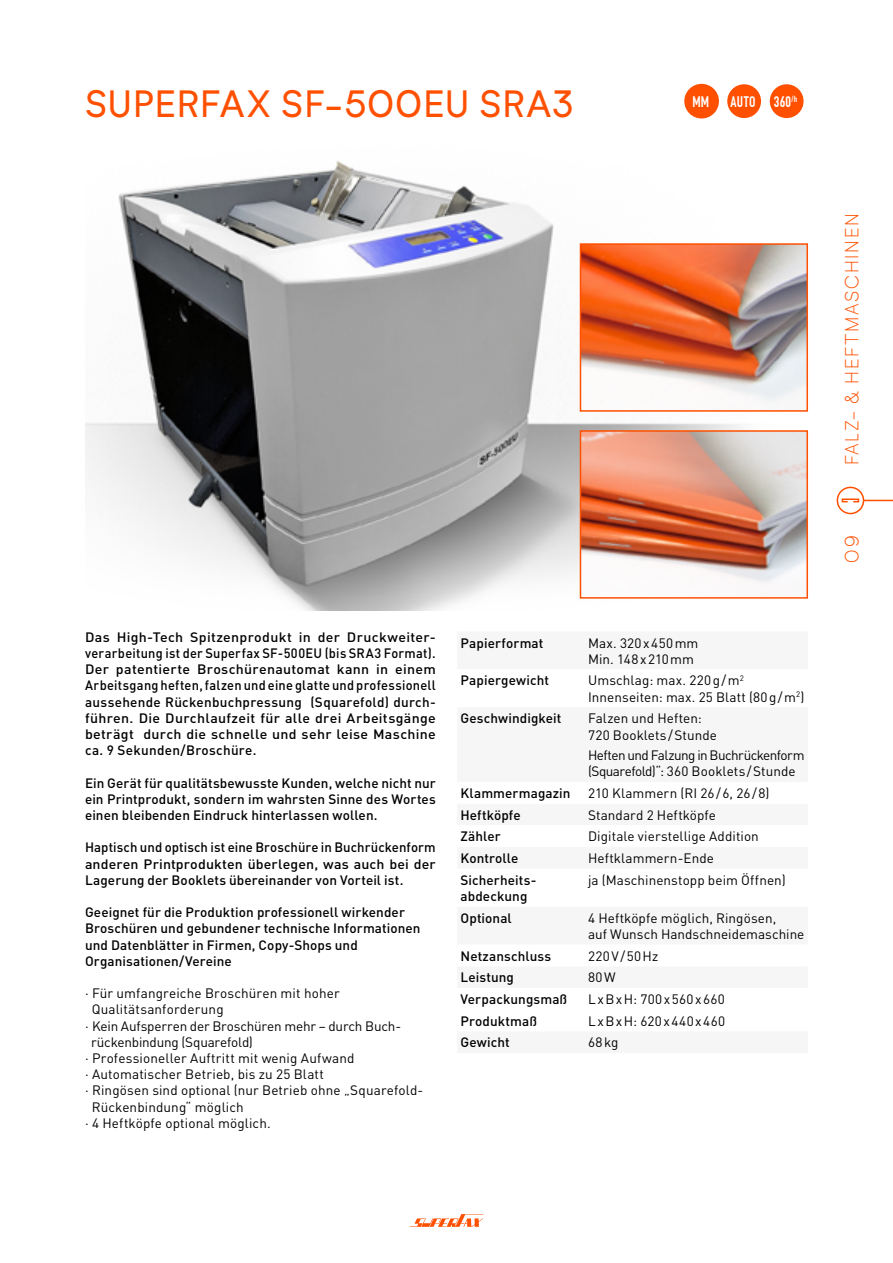
<style>
.page{position:relative;width:893px;height:1263px;background:#fff}
.page>*{position:absolute;margin:0;border:0;box-sizing:border-box;transform-origin:0 0}
.t1{font:500 37.5px "Formatif Std";letter-spacing:.02em;color:#ff5000}
.t2{font:300 18.75px "Formatif Std";letter-spacing:.09em;color:#ff5000}
.t3{font:700 15px "DIN Condensed";letter-spacing:.015em;color:#fff}
.t4{font:500 13.5px/16.2px "DIN Pro";letter-spacing:.005em;color:#000;text-align:justify}
.t5{font:13.5px/16.2px "DIN Pro";letter-spacing:.01em;color:#000}
.t6{font:500 13.5px/16.2px "DIN Pro";letter-spacing:.005em;color:#000;text-align:justify;scale:1.05 1}
.t7{font:13.5px "DIN Pro";letter-spacing:-.015em;color:#000}
.t8{font:13.5px/16.2px "DIN Pro";letter-spacing:-.04em;color:#000}
.t9{font:13.5px "DIN Pro";letter-spacing:.115em;color:#000}
</style>
<div class="page">
<img style="left:85px;top:161px;width:655px;height:449px">
<img style="left:583px;top:433px;width:222px;height:163px">
<div style="left:580px;top:430px;width:228px;height:169px;border:2px solid #ff5000"></div>
<img style="left:583px;top:246px;width:222px;height:163px">
<div style="left:580px;top:243px;width:228px;height:169px;border:2px solid #ff5000"></div>
<div style="left:837px;top:487px;width:27px;height:27px;border:2px solid #ff5000;border-radius:50%"></div>
<svg style="left:841px;top:498px;width:52px;height:5px"></svg>
<svg style="left:409px;top:1214px;width:74px;height:13px"></svg>
<div style="left:684px;top:84px;width:35px;height:34px;background:#ff5000;border-radius:50%"></div>
<div style="left:727px;top:84px;width:34px;height:34px;background:#ff5000;border-radius:50%"></div>
<div style="left:770px;top:84px;width:34px;height:34px;background:#ff5000;border-radius:50%"></div>
<h1 class="t1" style="left:85px;top:80px;width:490px">SUPERFAX SF-500EU SRA3</h1>
<p class="t3" style="left:692px;top:96px;width:18px">MM</p>
<p class="t3" style="left:731px;top:96px;width:68px">AUTO 360<sup>/h</sup></p>
<p class="t6" style="left:85px;top:628px;width:336px">Das High-Tech Spitzenprodukt in der Druckweiter&shy;verarbeitung ist der Superfax SF-500EU (bis SRA3 Format).<br>Der patentierte Broschürenautomat kann in einem Arbeitsgang heften, falzen und eine glatte und professionell aussehende Rückenbuchpressung (Squarefold) durch&shy;führen. Die Durchlaufzeit für alle drei Arbeitsgänge beträgt durch die schnelle und sehr leise Maschine ca. 9 Sekunden/Broschüre.</p>
<p class="t4" style="left:85px;top:774px;width:352px">Ein Gerät für qualitätsbewusste Kunden, welche nicht nur ein Printprodukt, sondern im wahrsten Sinne des Wortes einen bleibenden Eindruck hinterlassen wollen.</p>
<p class="t4" style="left:85px;top:839px;width:352px">Haptisch und optisch ist eine Broschüre in Buchrückenform anderen Printprodukten überlegen, was auch bei der Lagerung der Booklets übereinander von Vorteil ist.</p>
<p class="t4" style="left:85px;top:904px;width:337px;text-align:left">Geeignet für die Produktion professionell wirkender Broschüren und gebundener technische Informationen und Datenblätter in Firmen, Copy-Shops und Organisationen/Vereine</p>
<p class="t5" style="left:85px;top:985px;width:256px">· Für umfangreiche Broschüren mit hoher</p>
<p class="t5" style="left:92px;top:1001px;width:133px">Qualitätsanforderung</p>
<p class="t7" style="left:85px;top:1016px;width:318px">· Kein Aufsperren der Broschüren mehr – durch Buch-</p>
<p class="t7" style="left:91px;top:1033px;width:163px">rückenbindung (Squarefold)</p>
<p class="t5" style="left:85px;top:1049px;width:271px">· Professioneller Auftritt mit wenig Aufwand</p>
<p class="t5" style="left:85px;top:1066px;width:240px">· Automatischer Betrieb, bis zu 25 Blatt</p>
<p class="t5" style="left:85px;top:1082px;width:340px">· Ringösen sind optional (nur Betrieb ohne „Squarefold-</p>
<p class="t5" style="left:92px;top:1098px;width:154px">Rückenbindung“ möglich</p>
<p class="t5" style="left:85px;top:1114px;width:187px">· 4 Heftköpfe optional möglich.</p>
<p class="t4" style="left:460px;top:634px;width:84px">Papierformat</p>
<p class="t5" style="left:588px;top:634px;width:112px">Max. 320x450mm<br>Min. 148x210mm</p>
<p class="t4" style="left:460px;top:672px;width:90px">Papiergewicht</p>
<p class="t5" style="left:588px;top:672px;width:218px">Umschlag: max. 220g/m<sup>2<br></sup>Innenseiten: max. 25 Blatt (80g/m<sup>2</sup>)</p>
<p class="t4" style="left:460px;top:710px;width:102px">Geschwindigkeit</p>
<p class="t5" style="left:588px;top:710px;width:130px">Falzen und Heften:<br>720 Booklets/Stunde</p>
<p class="t8" style="left:588px;top:746px;width:218px">Heften und Falzung in Buchrückenform (Squarefold)“: 360 Booklets/Stunde</p>
<p class="t4" style="left:461px;top:784px;width:111px">Klammermagazin</p>
<p class="t5" style="left:588px;top:784px;width:183px">210 Klammern (RI 26/6, 26/8)</p>
<p class="t4" style="left:461px;top:806px;width:62px">Heftköpfe</p>
<p class="t5" style="left:588px;top:806px;width:129px">Standard 2 Heftköpfe</p>
<p class="t4" style="left:461px;top:828px;width:42px">Zähler</p>
<p class="t5" style="left:588px;top:828px;width:172px">Digitale vierstellige Addition</p>
<p class="t4" style="left:461px;top:849px;width:59px">Kontrolle</p>
<p class="t5" style="left:588px;top:849px;width:127px">Heftklammern-Ende</p>
<p class="t4" style="left:461px;top:871px;width:77px">Sicherheits&shy;abdeckung</p>
<p class="t5" style="left:588px;top:871px;width:199px">ja (Maschinenstopp beim Öffnen)</p>
<p class="t4" style="left:461px;top:909px;width:53px">Optional</p>
<p class="t5" style="left:588px;top:909px;width:218px">4 Heftköpfe möglich, Ringösen,<br>auf Wunsch Handschneidemaschine</p>
<p class="t4" style="left:461px;top:947px;width:92px">Netzanschluss</p>
<p class="t5" style="left:588px;top:947px;width:72px">220V/50Hz</p>
<p class="t4" style="left:461px;top:969px;width:55px">Leistung</p>
<p class="t5" style="left:588px;top:969px;width:29px">80W</p>
<p class="t4" style="left:461px;top:990px;width:108px">Verpackungsmaß</p>
<p class="t9" style="left:588px;top:990px;width:138px">LxBxH: 700x560x660</p>
<p class="t4" style="left:461px;top:1012px;width:78px">Produktmaß</p>
<p class="t9" style="left:588px;top:1012px;width:139px">LxBxH: 620x440x460</p>
<p class="t4" style="left:461px;top:1034px;width:51px">Gewicht</p>
<p class="t5" style="left:588px;top:1034px;width:32px">68kg</p>
<h2 class="t2" style="left:840px;top:465px;width:253px;rotate:-90deg">FALZ- &amp; HEFTMASCHINEN</h2>
<h2 class="t2" style="left:840px;top:562px;width:29px;rotate:-90deg">09</h2>
</div>
